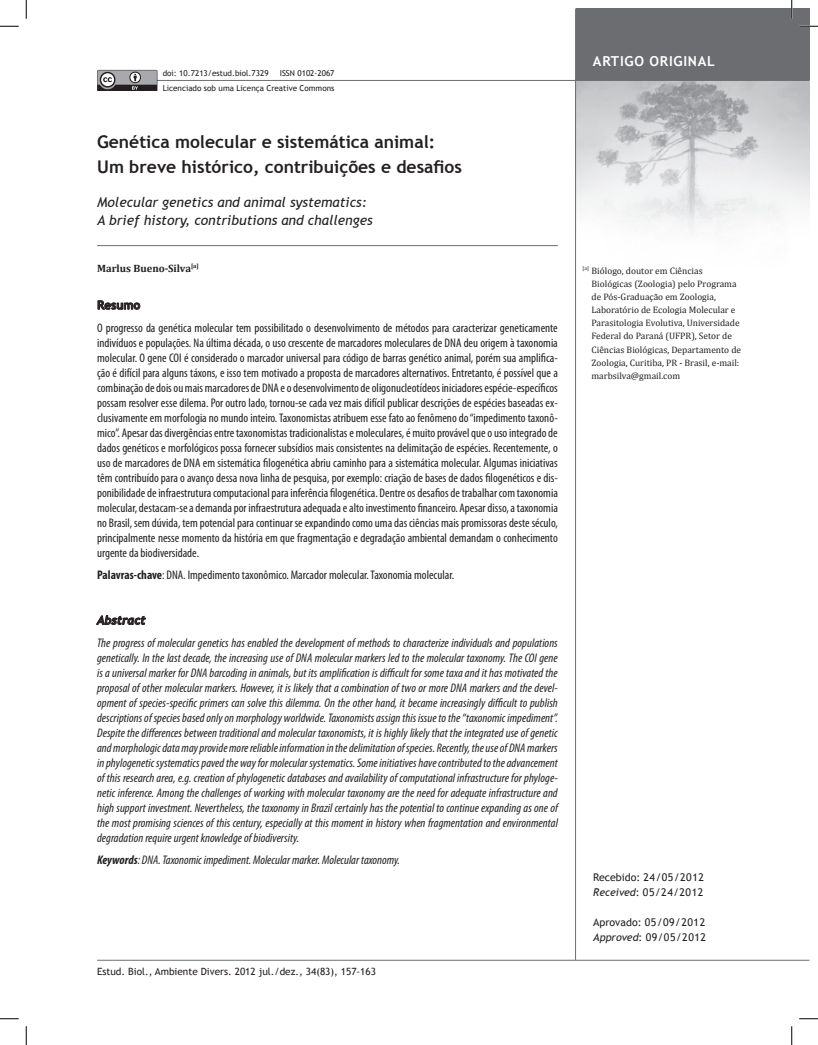
<style>
.page{position:relative;width:818px;height:1045px;background:#fff}
.page>*{position:absolute;margin:0;border:0;box-sizing:border-box;transform-origin:0 0}
.Título_Original{font:700 17.5px/25px "Trebuchet MS";color:#231f20}
.Título_-_LEM{font:italic 13.75px/18.8px "Trebuchet MS";color:#231f20}
.Gênero{font:700 13.75px "Trebuchet MS";letter-spacing:.05em;color:#fff}
.Texto_-_Resumo_PT{font:condensed 12.5px/15px "Myriad Pro";color:#231f20;text-align:justify}
.Texto_-_Abstract_EN{font:italic condensed 12.5px/15px "Myriad Pro";letter-spacing:.005em;color:#231f20;text-align:justify}
.Palavras-chave_PT{font:condensed 12.5px "Myriad Pro";color:#231f20}
.Keywords_EN{font:italic condensed 12.5px "Myriad Pro";color:#231f20}
.Título_-_Abstract{font:italic 700 11.88px "Trebuchet";color:#231f20}
.Título_-_Resumo{font:700 11.88px "Trebuchet MS";color:#231f20}
.Datas{font:10.62px "Trebuchet MS";color:#231f20}
.Datas-2{font:10.62px "Trebuchet MS";letter-spacing:.05em;color:#231f20}
.Nomes_-_Autores{font:700 10.62px "Cambria";color:#231f20}
.Rodapé{font:10px "Trebuchet MS";color:#231f20}
.t1{font:9.38px/13.1px "Cambria";color:#231f20}
.Cabeçalho_Commons{font:8.12px "Trebuchet MS";color:#231f20}
.s1{font-weight:700}
.s2{font-style:italic}
</style>
<div class="page">
<img style="left:576px;top:81px;width:233px;height:159px">
<hr style="left:97px;top:960px;width:712px;height:1px;background:#6c6d70">
<hr style="left:575px;top:9px;width:1px;height:951px;background:#6c6d70">
<hr style="left:101px;top:80px;width:708px;height:1px;background:#6c6d70">
<div style="left:575px;top:9px;width:234px;height:71px;background:#6c6d70"></div>
<svg style="left:97px;top:70px;width:60px;height:21px"></svg>
<hr style="left:97px;top:245px;width:461px;height:1px;background:#6c6d70">
<svg style="left:98px;top:300px;width:42px;height:10px"></svg>
<svg style="left:96px;top:615px;width:50px;height:10px"></svg>
<svg style="left:0;top:25px;width:19px;height:2px"></svg>
<svg style="left:799px;top:25px;width:19px;height:2px"></svg>
<svg style="left:0;top:1018px;width:19px;height:1px"></svg>
<svg style="left:799px;top:1018px;width:19px;height:1px"></svg>
<svg style="left:25px;top:0;width:2px;height:19px"></svg>
<svg style="left:25px;top:1026px;width:2px;height:19px"></svg>
<svg style="left:791px;top:0;width:1px;height:19px"></svg>
<svg style="left:791px;top:1026px;width:1px;height:19px"></svg>
<p class="Cabeçalho_Commons" style="left:163px;top:68px;width:107px">doi: 10.7213/estud.biol.7329</p>
<p class="Cabeçalho_Commons" style="left:163px;top:83px;width:173px">Licenciado sob uma Licença Creative Commons</p>
<p class="Cabeçalho_Commons" style="left:280px;top:68px;width:56px">ISSN 0102-2067</p>
<p class="Título_Original" style="left:97px;top:129px;width:366px">Genética molecular e sistemática animal:<br>Um breve histórico, contribuições e desafios</p>
<p class="Título_-_LEM" style="left:97px;top:193px;width:277px">Molecular genetics and animal systematics:<br>A brief history, contributions and challenges</p>
<p class="Nomes_-_Autores" style="left:97px;top:262px;width:103px">Marlus Bueno-Silva<sup>[a]</sup></p>
<p class="Título_-_Resumo" style="left:97px;top:298px;width:45px">Resumo</p>
<p class="Texto_-_Resumo_PT" style="left:97px;top:320px;width:462px">O progresso da genética molecular tem possibilitado o desenvolvimento de métodos para caracterizar geneticamente indivíduos e populações. Na última década, o uso crescente de marcadores moleculares de DNA deu origem à taxonomia molecular. O gene COI é considerado o marcador universal para código de barras genético animal, porém sua amplifica&shy;ção é difícil para alguns táxons, e isso tem motivado a proposta de marcadores alternativos. Entretanto, é possível que a combinação de dois ou mais marcadores de DNA e o desenvolvimento de oligonucleotídeos iniciadores espécie-específicos possam resolver esse dilema. Por outro lado, tornou-se cada vez mais difícil publicar descrições de espécies baseadas ex&shy;clusivamente em morfologia no mundo inteiro. Taxonomistas atribuem esse fato ao fenômeno do “impedimento taxonô&shy;mico”. Apesar das divergências entre taxonomistas tradicionalistas e moleculares, é muito provável que o uso integrado de dados genéticos e morfológicos possa fornecer subsídios mais consistentes na delimitação de espécies. Recentemente, o uso de marcadores de DNA em sistemática filogenética abriu caminho para a sistemática molecular. Algumas iniciativas têm contribuído para o avanço dessa nova linha de pesquisa, por exemplo: criação de bases de dados filogenéticos e dis&shy;ponibilidade de infraestrutura computacional para inferência filogenética. Dentre os desafios de trabalhar com taxonomia molecular, destacam-se a demanda por infraestrutura adequada e alto investimento financeiro. Apesar disso, a taxonomia no Brasil, sem dúvida, tem potencial para continuar se expandindo como uma das ciências mais promissoras deste século, principalmente nesse momento da história em que fragmentação e degradação ambiental demandam o conhecimento urgente da biodiversidade.</p>
<p class="Palavras-chave_PT" style="left:97px;top:567px;width:359px"><span class="s1">Palavras-chave</span>: DNA. Impedimento taxonômico. Marcador molecular. Taxonomia molecular.</p>
<p class="Título_-_Abstract" style="left:97px;top:613px;width:50px">Abstract</p>
<p class="Texto_-_Abstract_EN" style="left:97px;top:635px;width:462px">The progress of molecular genetics has enabled the development of methods to characterize individuals and populations genetically. In the last decade, the increasing use of DNA molecular markers led to the molecular taxonomy. The COI gene is a universal marker for DNA barcoding in animals, but its amplification is difficult for some taxa and it has motivated the proposal of other molecular markers. However, it is likely that a combination of two or more DNA markers and the devel&shy;opment of species-specific primers can solve this dilemma. On the other hand, it became increasingly difficult to publish descriptions of species based only on morphology worldwide. Taxonomists assign this issue to the “taxonomic impediment”.<br>Despite the differences between traditional and molecular taxonomists, it is highly likely that the integrated use of genetic and morphologic data may provide more reliable information in the delimitation of species. Recently, the use of DNA markers in phylogenetic systematics paved the way for molecular systematics. Some initiatives have contributed to the advancement of this research area, e.g. creation of phylogenetic databases and availability of computational infrastructure for phyloge&shy;netic inference. Among the challenges of working with molecular taxonomy are the need for adequate infrastructure and high support investment. Nevertheless, the taxonomy in Brazil certainly has the potential to continue expanding as one of the most promising sciences of this century, especially at this moment in history when fragmentation and environmental degradation require urgent knowledge of biodiversity.</p>
<p class="Keywords_EN" style="left:97px;top:852px;width:304px"><span class="s1">Keywords</span>: DNA. Taxonomic impediment. Molecular marker. Molecular taxonomy.</p>
<p class="Rodapé" style="left:97px;top:965px;width:280px">Estud. Biol., Ambiente Divers. 2012 jul./dez., 34(83), 157-163</p>
<p class="Gênero" style="left:593px;top:53px;width:123px">ARTIGO ORIGINAL</p>
<p class="t1" style="left:591px;top:264px;width:151px;text-indent:-9px"><sup>[a]</sup> Biólogo, doutor em Ciências Biológicas (Zoologia) pelo Programa de Pós-Graduação em Zoologia, Laboratório de Ecologia Molecular e Parasitologia Evolutiva, Universidade Federal do Paraná (UFPR), Setor de Ciências Biológicas, Departamento de Zoologia, Curitiba, PR - Brasil, e-mail: marbsilva@gmail.com</p>
<p class="Datas" style="left:593px;top:871px;width:112px">Recebido: 24/05/2012</p>
<p class="Datas-2" style="left:593px;top:886px;width:112px"><span class="s2">Received</span>: 05/24/2012</p>
<p class="Datas" style="left:593px;top:916px;width:113px">Aprovado: 05/09/2012</p>
<p class="Datas-2" style="left:593px;top:931px;width:114px"><span class="s2">Approved</span>: 09/05/2012</p>
</div>
